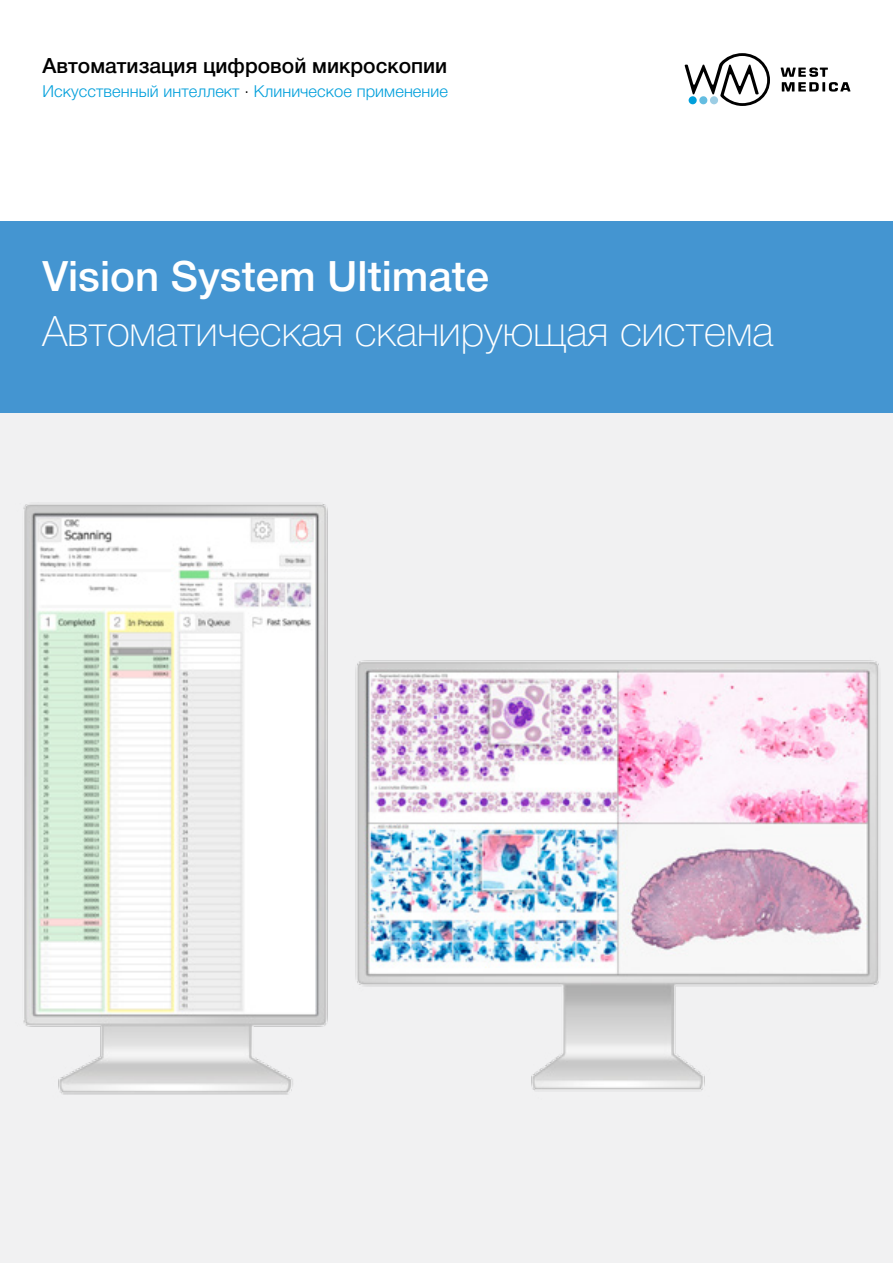
<style>
.page{position:relative;width:893px;height:1263px;background:#fff}
.page>*{position:absolute;margin:0;border:0;box-sizing:border-box;transform-origin:0 0}
.t1{font:100 42px "Helvetica Neue LTCYR";color:#fff}
.t2{font:500 42px "Helvetica Neue LTCYR";color:#fff}
.t3{font:500 21px "Helvetica Neue LTCYR";color:#000}
.t4{font:300 16.5px "Helvetica Neue LTCYR";letter-spacing:.005em;color:#009fdb}
.s1{color:#000}
</style>
<div class="page">
<div style="left:0;top:402px;width:893px;height:861px;background:#f1f1f2"></div>
<svg style="left:685px;top:53px;width:85px;height:53px"></svg>
<div style="left:710px;top:96px;width:8px;height:8px;background:#9ccde4;border-radius:50%"></div>
<div style="left:699px;top:96px;width:8px;height:8px;background:#64bde1;border-radius:50%"></div>
<div style="left:689px;top:96px;width:8px;height:8px;background:#009fdb;border-radius:50%"></div>
<svg style="left:781px;top:67px;width:69px;height:25px"></svg>
<img style="left:23px;top:504px;width:856px;height:591px">
<div style="left:0;top:221px;width:893px;height:191px;background:#4495d1"></div>
<p class="t3" style="left:43px;top:54px;width:406px">Автоматизация цифровой микроскопии</p>
<p class="t4" style="left:43px;top:82px;width:407px">Искусственный интеллект <span class="s1">·</span> Клиническое применение</p>
<h1 class="t2" style="left:43px;top:254px;width:448px">Vision System Ultimate</h1>
<h1 class="t1" style="left:43px;top:307px;width:732px">Автоматическая сканирующая система</h1>
</div>
